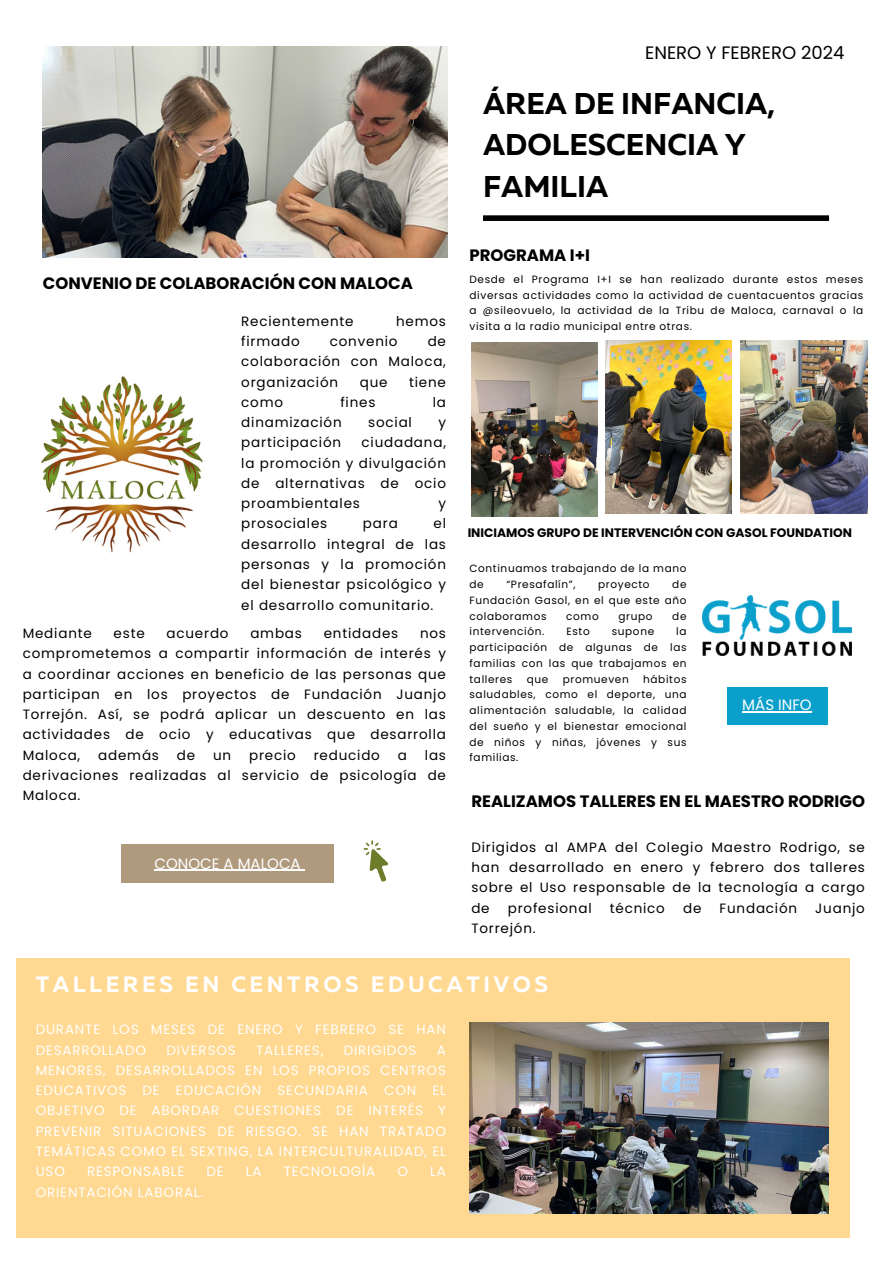
<style>
.page{position:relative;width:894px;height:1264px;background:#fff}
.page>*{position:absolute;margin:0;border:0;box-sizing:border-box;transform-origin:0 0}
.t1{font:700 30px/41.7px "Muller";color:#000}
.t2{font:700 22.2px "Muller";letter-spacing:.16em;color:#fff}
.t3{font:18px "Poppins";color:#000}
.t4{font:700 16.5px "Poppins";color:#000}
.t5{font:15px "Poppins";color:#fff}
.t6{font:13.5px/20.2px "Poppins";letter-spacing:.06em;color:#000;text-align:justify}
.t7{font:13.5px/20.2px "Poppins";letter-spacing:.06em;color:#fff}
.t8{font:700 12.3px "Poppins";color:#000}
.t9{font:10.5px/15.8px "Poppins";letter-spacing:.06em;color:#000;text-align:justify}
</style>
<div class="page">
<div style="left:483px;top:215px;width:345px;height:6px;background:#000"></div>
<img style="left:43px;top:46px;width:404px;height:212px">
<img style="left:41px;top:376px;width:162px;height:177px">
<div style="left:121px;top:845px;width:213px;height:38px;background:#b09a7e"></div>
<hr style="left:154px;top:869px;width:147px;height:1px;background:#fff">
<svg style="left:363px;top:840px;width:25px;height:41px"></svg>
<div style="left:17px;top:957px;width:832px;height:280px;background:#ffd891"></div>
<img style="left:469px;top:1022px;width:359px;height:191px">
<img style="left:702px;top:595px;width:149px;height:60px">
<div style="left:726px;top:686px;width:101px;height:38px;background:#0ba0cc"></div>
<hr style="left:742px;top:711px;width:69px;height:1px;background:#fff">
<img style="left:471px;top:343px;width:126px;height:173px">
<img style="left:605px;top:340px;width:126px;height:174px">
<img style="left:740px;top:340px;width:126px;height:174px">
<h3 class="t3" style="left:645px;top:40px;width:201px">ENERO Y FEBRERO 2024</h3>
<p class="t4" style="left:43px;top:271px;width:371px">CONVENIO DE COLABORACIÓN CON MALOCA</p>
<p class="t6" style="left:241px;top:311px;width:114px">Recientemente</p>
<p class="t6" style="left:396px;top:311px;width:51px">hemos</p>
<p class="t6" style="left:241px;top:331px;width:60px">firmado</p>
<p class="t6" style="left:330px;top:331px;width:69px">convenio</p>
<p class="t6" style="left:241px;top:331px;width:206px;text-indent:186px">de colaboración con Maloca, organización</p>
<p class="t6" style="left:359px;top:372px;width:29px">que</p>
<p class="t6" style="left:409px;top:372px;width:38px">tiene</p>
<p class="t6" style="left:241px;top:392px;width:43px">como</p>
<p class="t6" style="left:340px;top:392px;width:37px">fines</p>
<p class="t6" style="left:432px;top:392px;width:15px">la</p>
<p class="t6" style="left:241px;top:412px;width:102px">dinamización</p>
<p class="t6" style="left:368px;top:412px;width:45px">social</p>
<p class="t6" style="left:438px;top:412px;width:9px">y</p>
<p class="t6" style="left:241px;top:432px;width:101px">participación</p>
<p class="t6" style="left:241px;top:432px;width:206px;text-indent:120px">ciudadana, la promoción y divulgación de alternativas de ocio proambientales</p>
<p class="t6" style="left:438px;top:493px;width:9px">y</p>
<p class="t6" style="left:241px;top:513px;width:87px">prosociales</p>
<p class="t6" style="left:363px;top:513px;width:36px">para</p>
<p class="t6" style="left:241px;top:513px;width:206px;text-indent:192px">el desarrollo integral de las personas y la promoción del bienestar psicológico y el desarrollo comunitario.</p>
<p class="t6" style="left:23px;top:623px;width:71px">Mediante</p>
<p class="t6" style="left:114px;top:623px;width:33px">este</p>
<p class="t6" style="left:166px;top:623px;width:63px">acuerdo</p>
<p class="t6" style="left:250px;top:623px;width:53px">ambas</p>
<p class="t6" style="left:323px;top:623px;width:76px">entidades</p>
<p class="t6" style="left:23px;top:623px;width:424px;text-indent:397px">nos comprometemos a compartir información de interés y a coordinar acciones en beneficio de las personas que participan en los proyectos de Fundación Juanjo Torrejón. Así, se podrá aplicar un descuento en las actividades de ocio y educativas que desarrolla Maloca,</p>
<p class="t6" style="left:98px;top:744px;width:62px">además</p>
<p class="t6" style="left:177px;top:744px;width:20px">de</p>
<p class="t6" style="left:213px;top:744px;width:20px">un</p>
<p class="t6" style="left:249px;top:744px;width:48px">precio</p>
<p class="t6" style="left:314px;top:744px;width:68px">reducido</p>
<p class="t6" style="left:398px;top:744px;width:11px">a</p>
<p class="t6" style="left:23px;top:744px;width:424px;text-indent:402px">las derivaciones realizadas al servicio de psicología de Maloca.</p>
<p class="t5" style="left:154px;top:852px;width:148px">CONOCE A MALOCA</p>
<h1 class="t1" style="left:483px;top:85px;width:293px">ÁREA DE INFANCIA,<br>ADOLESCENCIA Y<br>FAMILIA</h1>
<p class="t4" style="left:469px;top:244px;width:122px">PROGRAMA I+I</p>
<p class="t9" style="left:469px;top:271px;width:395px">Desde el Programa I+I se han realizado durante estos meses diversas actividades como la actividad de cuentacuentos gracias a @sileovuelo, la actividad de la Tribu de Maloca, carnaval o la visita a la radio municipal entre otras.</p>
<p class="t8" style="left:467px;top:524px;width:386px">INICIAMOS GRUPO DE INTERVENCIÓN CON GASOL FOUNDATION</p>
<p class="t9" style="left:469px;top:560px;width:218px">Continuamos trabajando de la mano de</p>
<p class="t9" style="left:506px;top:576px;width:71px">“Presafalín”,</p>
<p class="t9" style="left:598px;top:576px;width:53px">proyecto</p>
<p class="t9" style="left:469px;top:576px;width:218px;text-indent:203px">de Fundación Gasol, en el que este año colaboramos</p>
<p class="t9" style="left:566px;top:608px;width:34px">como</p>
<p class="t9" style="left:618px;top:608px;width:36px">grupo</p>
<p class="t9" style="left:672px;top:608px;width:16px">de</p>
<p class="t9" style="left:469px;top:623px;width:76px">intervención.</p>
<p class="t9" style="left:566px;top:623px;width:25px">Esto</p>
<p class="t9" style="left:611px;top:623px;width:44px">supone</p>
<p class="t9" style="left:469px;top:623px;width:218px;text-indent:207px">la participación de algunas de las familias con las que trabajamos en talleres</p>
<p class="t9" style="left:469px;top:671px;width:218px;text-indent:174px">hábitos saludables, como el deporte, una alimentación saludable, la calidad del sueño y el bienestar emocional de niños y niñas, jóvenes y sus familias.</p>
<p class="t9" style="left:526px;top:671px;width:23px">que</p>
<p class="t9" style="left:562px;top:671px;width:67px">promueven</p>
<p class="t5" style="left:742px;top:694px;width:71px">MÁS INFO</p>
<p class="t4" style="left:471px;top:789px;width:395px">REALIZAMOS TALLERES EN EL MAESTRO RODRIGO</p>
<p class="t6" style="left:471px;top:837px;width:395px">Dirigidos al AMPA del Colegio Maestro Rodrigo, se han desarrollado en enero y febrero dos talleres sobre el Uso responsable de la tecnología a cargo de</p>
<p class="t6" style="left:507px;top:897px;width:85px">profesional</p>
<p class="t6" style="left:609px;top:897px;width:57px">técnico</p>
<p class="t6" style="left:683px;top:897px;width:20px">de</p>
<p class="t6" style="left:719px;top:897px;width:79px">Fundación</p>
<p class="t6" style="left:815px;top:897px;width:51px">Juanjo</p>
<p class="t6" style="left:471px;top:918px;width:66px">Torrejón.</p>
<h2 class="t2" style="left:36px;top:974px;width:514px">TALLERES EN CENTROS EDUCATIVOS</h2>
<p class="t7" style="left:36px;top:1019px;width:411px">DURANTE LOS MESES DE ENERO Y FEBRERO SE HAN<br>DESARROLLADO</p>
<p class="t7" style="left:166px;top:1039px;width:71px">DIVERSOS</p>
<p class="t7" style="left:256px;top:1039px;width:69px">TALLERES,</p>
<p class="t7" style="left:343px;top:1039px;width:74px">DIRIGIDOS</p>
<p class="t7" style="left:36px;top:1039px;width:411px;text-align:justify;text-indent:401px">A MENORES, DESARROLLADOS EN LOS PROPIOS CENTROS EDUCATIVOS DE EDUCACIÓN SECUNDARIA CON EL OBJETIVO DE ABORDAR CUESTIONES DE INTERÉS Y PREVENIR SITUACIONES DE RIESGO. SE HAN TRATADO TEMÁTICAS COMO EL SEXTING, LA INTERCULTURALIDAD, EL USO</p>
<p class="t7" style="left:87px;top:1161px;width:99px">RESPONSABLE</p>
<p class="t7" style="left:206px;top:1161px;width:19px">DE</p>
<p class="t7" style="left:246px;top:1161px;width:17px">LA</p>
<p class="t7" style="left:284px;top:1161px;width:93px">TECNOLOGÍA</p>
<p class="t7" style="left:397px;top:1161px;width:12px">O</p>
<p class="t7" style="left:430px;top:1161px;width:17px">LA</p>
<p class="t7" style="left:36px;top:1181px;width:169px">ORIENTACIÓN LABORAL.</p>
</div>
